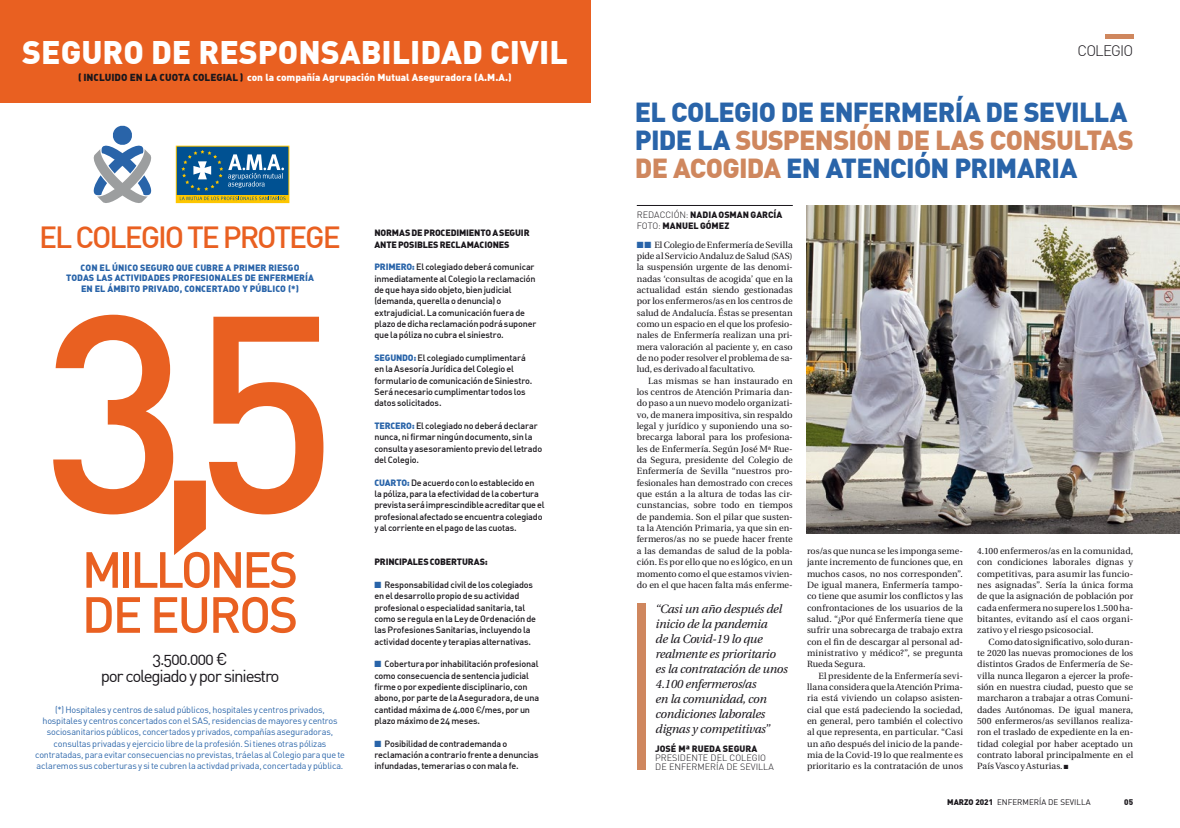
<style>
.page{position:relative;width:1180px;height:828px;background:#fff}
.page>*{position:absolute;margin:0;border:0;box-sizing:border-box;transform-origin:0 0}
.t1{font:500 275px "DIN";color:#e96021}
.t2{font:500 50px/45px "DIN";letter-spacing:-.07em;color:#e96021}
.t3{font:900 32px "DIN";color:#fff}
.t4{font:500 30px "DIN";letter-spacing:-.07em;color:#e96021}
.t5{font:900 27px/28px "DIN";letter-spacing:-.025em;color:#2964a9}
.t6{font:17px "DIN";letter-spacing:-.07em;color:#1a171c}
.t7{font:17px "DIN Alternate";letter-spacing:-.07em;color:#1a171c}
.t8{font:300 15px "DIN";letter-spacing:-.06em;color:#1a171c}
.t9{font:italic 12px/15px "Utopia";letter-spacing:-.02em;color:#1a171c}
.t10{font:900 10px "DIN Alternate";color:#fff}
.t11{font:9px/11.3px "Utopia";letter-spacing:.005em;color:#1a171c;text-align:justify}
.t12{font:500 9px/11.3px "DIN Alternate";letter-spacing:-.02em;color:#1a171c}
.t13{font:9px/11.3px "DIN Alternate";letter-spacing:-.02em;color:#2964a9;text-align:center}
.t14{font:900 9px/10.8px "DIN Alternate";color:#2964a9;text-align:center}
.t15{font:900 9px/11.3px "DIN Alternate";letter-spacing:-.02em;color:#1a171c}
.t16{font:900 9px/11.3px "DIN";color:#1a171c}
.t17{font:300 9px/9px "DIN";color:#1a171c}
.t18{font:8px "DIN";color:#1a171c}
.t19{font:900 8px "DIN";color:#1a171c}
.s1{color:#1a171c}
.s2{font-family:"DIN"}
.s3{font-weight:900;color:#2964a9}
.s4{color:#2964a9}
.s5{font-family:"DIN";font-weight:400}
.s6{color:#cf875e}
.s7{font-weight:300}
.s8{font-weight:900}
</style>
<div class="page">
<div style="left:0;top:0;width:590px;height:102px;background:#e96021"></div>
<svg style="left:93px;top:125px;width:59px;height:78px"></svg>
<svg style="left:178px;top:194px;width:109px;height:7px"></svg>
<svg style="left:180px;top:197px;width:105px;height:3px"></svg>
<div style="left:176px;top:146px;width:113px;height:48px;background:#005192"></div>
<svg style="left:181px;top:150px;width:103px;height:41px"></svg>
<div style="left:176px;top:146px;width:113px;height:57px;border:1px solid #fdc600"></div>
<hr style="left:636px;top:205px;width:156px;height:1px;background:#1a171c">
<div style="left:636px;top:603px;width:9px;height:167px;background:#cf875e"></div>
<img style="left:806px;top:205px;width:373px;height:328px">
<hr style="left:1104px;top:34px;width:28px;height:4px;background:#cf875e">
<h3 class="t3" style="left:22px;top:31px;width:547px">SEGURO DE RESPONSABILIDAD CIVIL</h3>
<p class="t10" style="left:78px;top:71px;width:435px"><span class="s1">( INCLUIDO EN LA CUOTA COLEGIAL )</span> con la compañía Agrupación Mutual Aseguradora (A.M.A.)</p>
<h3 class="t4" style="left:39px;top:218px;width:303px">EL COLEGIO TE PROTEGE</h3>
<p class="t14" style="left:66px;top:261px;width:249px">CON EL ÚNICO SEGURO QUE CUBRE A PRIMER RIESGO<br>TODAS LAS ACTIVIDADES PROFESIONALES DE ENFERMERÍA<br>EN EL ÁMBITO PRIVADO, CONCERTADO Y PÚBLICO (*)</p>
<h1 class="t1" style="left:42px;top:237px;width:298px">3,5</h1>
<h2 class="t2" style="left:82px;top:545px;width:218px">MILLONES<br>DE EUROS</h2>
<h3 class="t7" style="left:152px;top:648px;width:77px">3.500.000 <span class="s2">€</span></h3>
<h3 class="t6" style="left:101px;top:665px;width:180px">por colegiado y por siniestro</h3>
<p class="t13" style="left:35px;top:703px;width:311px">(*) Hospitales y centros de salud públicos, hospitales y centros privados, hospitales y centros concertados con el SAS, residencias de mayores y centros sociosanitarios públicos, concertados y privados, compañías aseguradoras, consultas privadas y ejercicio libre de la profesión. Si tienes otras pólizas contratadas, para evitar consecuencias no previstas, tráelas al Colegio para que te aclaremos sus coberturas y si te cubren la activdad privada, concertada y pública.</p>
<p class="t15" style="left:374px;top:227px;width:157px">NORMAS DE PROCEDIMIENTO A SEGUIR<br>ANTE POSIBLES RECLAMACIONES</p>
<p class="t12" style="left:374px;top:261px;width:163px"><span class="s3">PRIMERO:</span> El colegiado deberá comunicar inmediatamente al Colegio la reclamación de que haya sido objeto, bien judicial (demanda, querella o denuncia) o extrajudicial. La comunicación fuera de plazo de dicha reclamación podrá suponer que la póliza no cubra el siniestro.</p>
<p class="t12" style="left:374px;top:352px;width:159px"><span class="s3">SEGUNDO:</span> El colegiado cumplimentará en la Asesoría Jurídica del Colegio el formulario de comunicación de Siniestro.<br>Será necesario cumplimentar todos los datos solicitados.</p>
<p class="t12" style="left:374px;top:420px;width:169px"><span class="s3">TERCERO:</span> El colegiado no deberá declarar nunca, ni firmar ningún documento, sin la consulta y asesoramiento previo del letrado del Colegio.</p>
<p class="t12" style="left:374px;top:476px;width:172px"><span class="s3">CUARTO:</span> De acuerdo con lo establecido en<br>la póliza, para la efectividad de la cobertura prevista será imprescindible acreditar que el profesional afectado se encuentra colegiado y al corriente en el pago de las cuotas.</p>
<p class="t15" style="left:374px;top:556px;width:115px">PRINCIPALES COBERTURAS:</p>
<p class="t12" style="left:374px;top:578px;width:163px"><span class="s4">■</span> Responsabilidad civil de los colegiados en el desarrollo propio de su actividad profesional o especialidad sanitaria, tal como se regula en la Ley de Ordenación de las Profesiones Sanitarias, incluyendo la actividad docente y terapias alternativas.</p>
<p class="t12" style="left:374px;top:658px;width:166px"><span class="s4">■</span> Cobertura por inhabilitación profesional como consecuencia de sentencia judicial firme o por expediente disciplinario, con abono, por parte de la Aseguradora, de una cantidad máxima de 4.000 <span class="s5">€</span>/mes, por un plazo máximo de 24 meses.</p>
<p class="t12" style="left:374px;top:737px;width:166px"><span class="s4">■</span> Posibilidad de contrademanda o reclamación a contrario frente a denuncias infundadas, temerarias o con mala fe.</p>
<h3 class="t8" style="left:1077px;top:42px;width:57px">COLEGIO</h3>
<h3 class="t5" style="left:634px;top:96px;width:500px">EL COLEGIO DE ENFERMERÍA DE SEVILLA<br>PIDE LA <span class="s6">SUSPENSIÓN DE LAS CONSULTAS<br>DE ACOGIDA</span> EN ATENCIÓN PRIMARIA</h3>
<p class="t16" style="left:636px;top:208px;width:147px"><span class="s7">REDACCIÓN:</span> NADIA OSMAN GARCÍA<br><span class="s7">FOTO:</span> MANUEL GÓMEZ</p>
<p class="t11" style="left:636px;top:239px;width:157px"><span class="s4">■■</span> El Colegio de Enfermería de Sevilla pide al Servicio Andaluz de Salud (SAS) la suspensión urgente de las denomi&shy;nadas ‘consultas de acogida’ que en la actualidad están siendo gestionadas por los enfermeros/as en los centros de salud de Andalucía. Éstas se presentan como un espacio en el que los profesio&shy;nales de Enfermería realizan una pri&shy;mera valoración al paciente y, en caso de no poder resolver el problema de sa&shy;lud, es derivado al facultativo.</p>
<p class="t11" style="left:636px;top:375px;width:157px;text-indent:11px">Las mismas se han instaurado en los centros de Atención Primaria dan&shy;do paso a un nuevo modelo organizati&shy;vo, de manera impositiva, sin respaldo legal y jurídico y suponiendo una so&shy;brecarga laboral para los profesiona&shy;les de Enfermería. Según José Mª Rue&shy;da Segura, presidente del Colegio de Enfermería de Sevilla “nuestros pro&shy;fesionales han demostrado con creces que están a la altura de todas las cir&shy;cunstancias, sobre todo en tiempos de pandemia. Son el pilar que susten&shy;ta la Atención Primaria, ya que sin en&shy;fermeros/as no se puede hacer frente a las demandas de salud de la pobla&shy;ción. Es por ello que no es lógico, en un momento como el que estamos vivien&shy;do en el que hacen falta más enferme-</p>
<h3 class="t9" style="left:655px;top:601px;width:134px">“Casi un año después del inicio de la pandemia<br>de la Covid-19 lo que realmente es prioritario es la contratación de unos<br>4.100 enfermeros/as<br>en la comunidad, con condiciones laborales dignas y competitivas”</h3>
<p class="t16" style="left:655px;top:742px;width:103px">JOSÉ Mª RUEDA SEGURA</p>
<p class="t17" style="left:655px;top:753px;width:120px">PRESIDENTE DEL COLEGIO<br>DE ENFERMERÍA DE SEVILLA</p>
<p class="t11" style="left:806px;top:545px;width:157px">ros/as que nunca se les imponga seme&shy;jante incremento de funciones que, en muchos casos, no nos corresponden”.<br>De igual manera, Enfermería tampo&shy;co tiene que asumir los conflictos y las confrontaciones de los usuarios de la salud. “¿Por qué Enfermería tiene que sufrir una sobrecarga de trabajo extra con el fin de descargar al personal ad&shy;ministrativo y médico?”, se pregunta Rueda Segura.</p>
<p class="t11" style="left:806px;top:670px;width:157px;text-indent:11px">El presidente de la Enfermería sevi&shy;llana considera que la Atención Prima&shy;ria está viviendo un colapso asisten&shy;cial que está padeciendo la sociedad, en general, pero también el colectivo al que representa, en particular. “Casi un año después del inicio de la pande&shy;mia de la Covid-19 lo que realmente es prioritario es la contratación de unos</p>
<p class="t11" style="left:977px;top:545px;width:157px">4.100 enfermeros/as en la comunidad, con condiciones laborales dignas y competitivas, para asumir las funcio&shy;nes asignadas”. Sería la única forma de que la asignación de población por cada enfermera no supere los 1.500 ha&shy;bitantes, evitando así el caos organi&shy;zativo y el riesgo psicosocial.</p>
<p class="t11" style="left:977px;top:636px;width:157px;text-indent:11px">Como dato significativo, solo duran&shy;te 2020 las nuevas promociones de los distintos Grados de Enfermería de Se&shy;villa nunca llegaron a ejercer la profe&shy;sión en nuestra ciudad, puesto que se marcharon a trabajar a otras Comuni&shy;dades Autónomas. De igual manera, 500 enfermeros/as sevillanos realiza&shy;ron el traslado de expediente en la en&shy;tidad colegial por haber aceptado un contrato laboral principalmente en el País Vasco y Asturias. ■</p>
<p class="t18" style="left:947px;top:797px;width:145px"><span class="s8">MARZO 2021</span> ENFERMERÍA DE SEVILLA</p>
<p class="t19" style="left:1124px;top:797px;width:10px">05</p>
</div>
